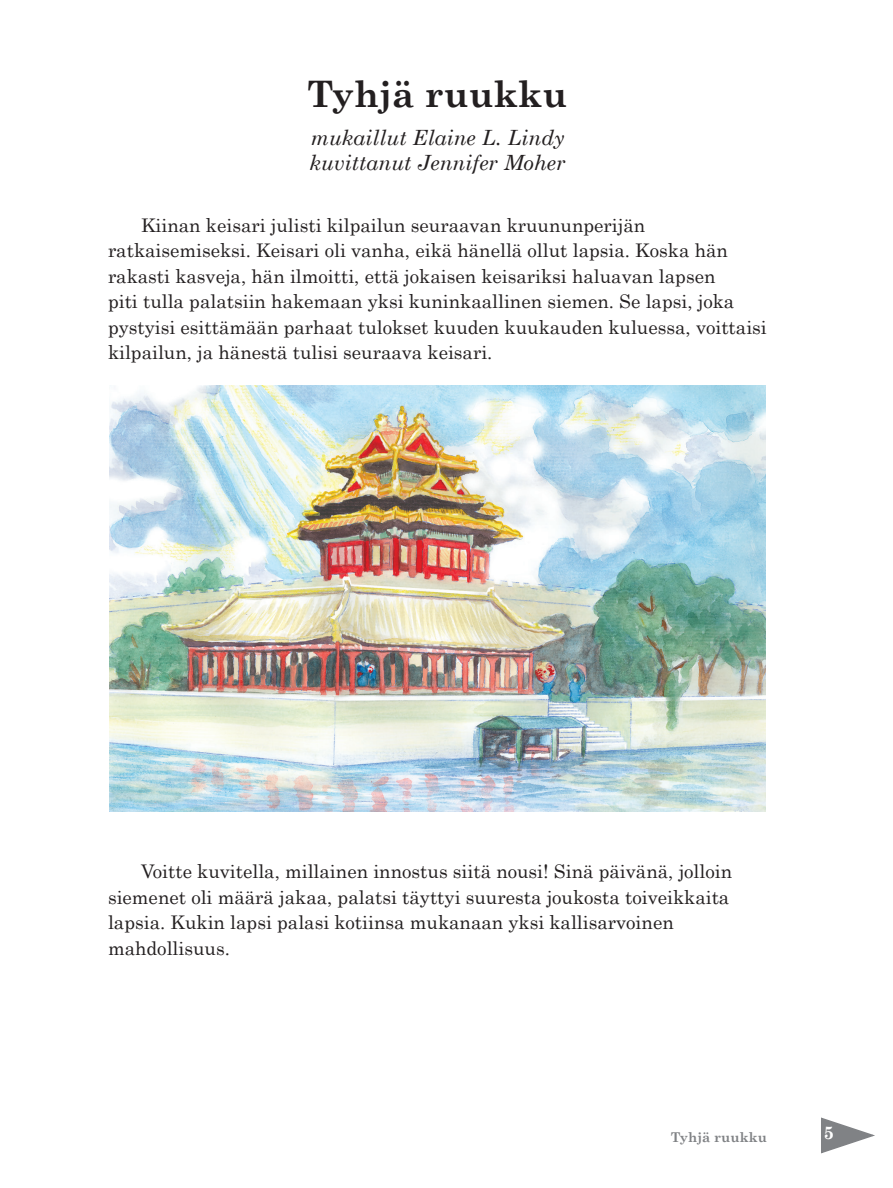
<style>
.page{position:relative;width:893px;height:1188px;background:#fff}
.page>*{position:absolute;margin:0;border:0;box-sizing:border-box;transform-origin:0 0}
.t1{font:700 36.6px "Century Schoolbook";color:#231f20}
.t2{font:italic 21px/25.2px "Century Schoolbook";color:#231f20}
.t3{font:18.75px/25.5px "Century Schoolbook";color:#231f20}
.t4{font:700 18px "Century Schoolbook";color:#fff}
.t5{font:700 13.5px "Century Schoolbook";color:#808285}
</style>
<div class="page">
<img style="left:110px;top:386px;width:655px;height:426px">
<svg style="left:821px;top:1117px;width:54px;height:37px"></svg>
<h1 class="t1" style="left:307px;top:65px;width:262px">Tyhjä ruukku</h1>
<p class="t2" style="left:309px;top:124px;width:258px">mukaillut Elaine L. Lindy kuvittanut Jennifer Moher</p>
<p class="t3" style="left:108px;top:211px;width:660px;text-indent:33px">Kiinan keisari julisti kilpailun seuraavan kruununperijän ratkaisemiseksi. Keisari oli vanha, eikä hänellä ollut lapsia. Koska hän rakasti kasveja, hän ilmoitti, että jokaisen keisariksi haluavan lapsen<br>piti tulla palatsiin hakemaan yksi kuninkaallinen siemen. Se lapsi, joka pystyisi esittämään parhaat tulokset kuuden kuukauden kuluessa, voittaisi kilpailun, ja hänestä tulisi seuraava keisari.</p>
<p class="t3" style="left:108px;top:857px;width:626px;text-indent:33px">Voitte kuvitella, millainen innostus siitä nousi! Sinä päivänä, jolloin siemenet oli määrä jakaa, palatsi täyttyi suuresta joukosta toiveikkaita lapsia. Kukin lapsi palasi kotiinsa mukanaan yksi kallisarvoinen mahdollisuus.</p>
<p class="t5" style="left:671px;top:1127px;width:98px">Tyhjä ruukku</p>
<p class="t4" style="left:824px;top:1119px;width:12px">5</p>
</div>
